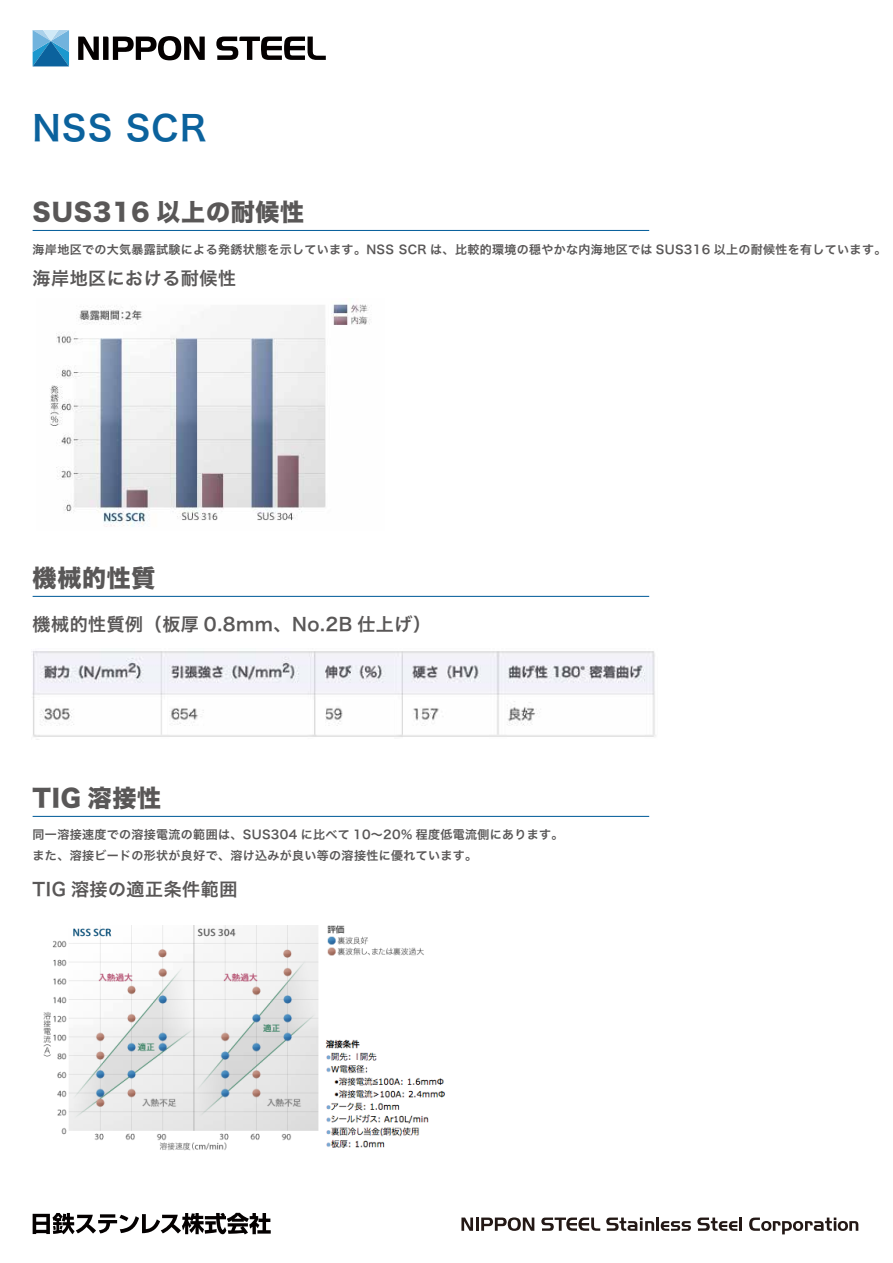
<style>
.page{position:relative;width:893px;height:1263px;background:#fff}
.page>*{position:absolute;margin:0;border:0;box-sizing:border-box;transform-origin:0 0}
.t1{font:34.5px "Hira Kaku Pro W6";letter-spacing:.03em;color:#0b629d}
.t2{font:24px "Hira Kaku Std W8";letter-spacing:.03em;color:#595757}
.t3{font:18px "Hira Kaku Pro W6";letter-spacing:.03em;color:#595757}
.t4{font:12px/21px "Hira Kaku Pro W6";letter-spacing:.03em;color:#595757}
</style>
<div class="page">
<hr style="left:33px;top:230px;width:616px;height:1px;background:#0b629d">
<hr style="left:33px;top:596px;width:616px;height:1px;background:#0b629d">
<hr style="left:33px;top:816px;width:616px;height:1px;background:#0b629d">
<img style="left:49px;top:304px;width:321px;height:223px">
<img style="left:32px;top:651px;width:624px;height:89px">
<img style="left:43px;top:925px;width:402px;height:226px">
<svg style="left:33px;top:30px;width:36px;height:36px"></svg>
<svg style="left:78px;top:36px;width:127px;height:24px"></svg>
<svg style="left:216px;top:37px;width:110px;height:23px"></svg>
<svg style="left:33px;top:1213px;width:238px;height:21px"></svg>
<svg style="left:461px;top:1217px;width:12px;height:14px"></svg>
<hr style="left:476px;top:1217px;width:3px;height:14px;background:#231815">
<svg style="left:481px;top:1217px;width:53px;height:14px"></svg>
<svg style="left:541px;top:1217px;width:59px;height:14px"></svg>
<svg style="left:606px;top:1217px;width:48px;height:14px"></svg>
<hr style="left:656px;top:1217px;width:3px;height:14px;background:#231815">
<svg style="left:661px;top:1221px;width:30px;height:10px"></svg>
<svg style="left:697px;top:1217px;width:45px;height:14px"></svg>
<svg style="left:749px;top:1217px;width:109px;height:17px"></svg>
<h1 class="t1" style="left:33px;top:97px;width:176px">NSS SCR</h1>
<h2 class="t2" style="left:33px;top:199px;width:273px">SUS316 以上の耐候性</h2>
<p class="t4" style="left:33px;top:238px;width:855px">海岸地区での大気暴露試験による発銹状態を示しています。NSS SCR は、比較的環境の穏やかな内海地区では SUS316 以上の耐候性を有しています。</p>
<h3 class="t3" style="left:33px;top:262px;width:205px">海岸地区における耐候性</h3>
<h2 class="t2" style="left:33px;top:565px;width:124px">機械的性質</h2>
<h3 class="t3" style="left:33px;top:608px;width:400px">機械的性質例（板厚 0.8mm、No.2B 仕上げ）</h3>
<h2 class="t2" style="left:33px;top:785px;width:130px">TIG 溶接性</h2>
<p class="t4" style="left:33px;top:823px;width:532px">同一溶接速度での溶接電流の範囲は、SUS304 に比べて 10～20% 程度低電流側にあります。また、溶接ビードの形状が良好で、溶け込みが良い等の溶接性に優れています。</p>
<h3 class="t3" style="left:33px;top:873px;width:206px">TIG 溶接の適正条件範囲</h3>
</div>
